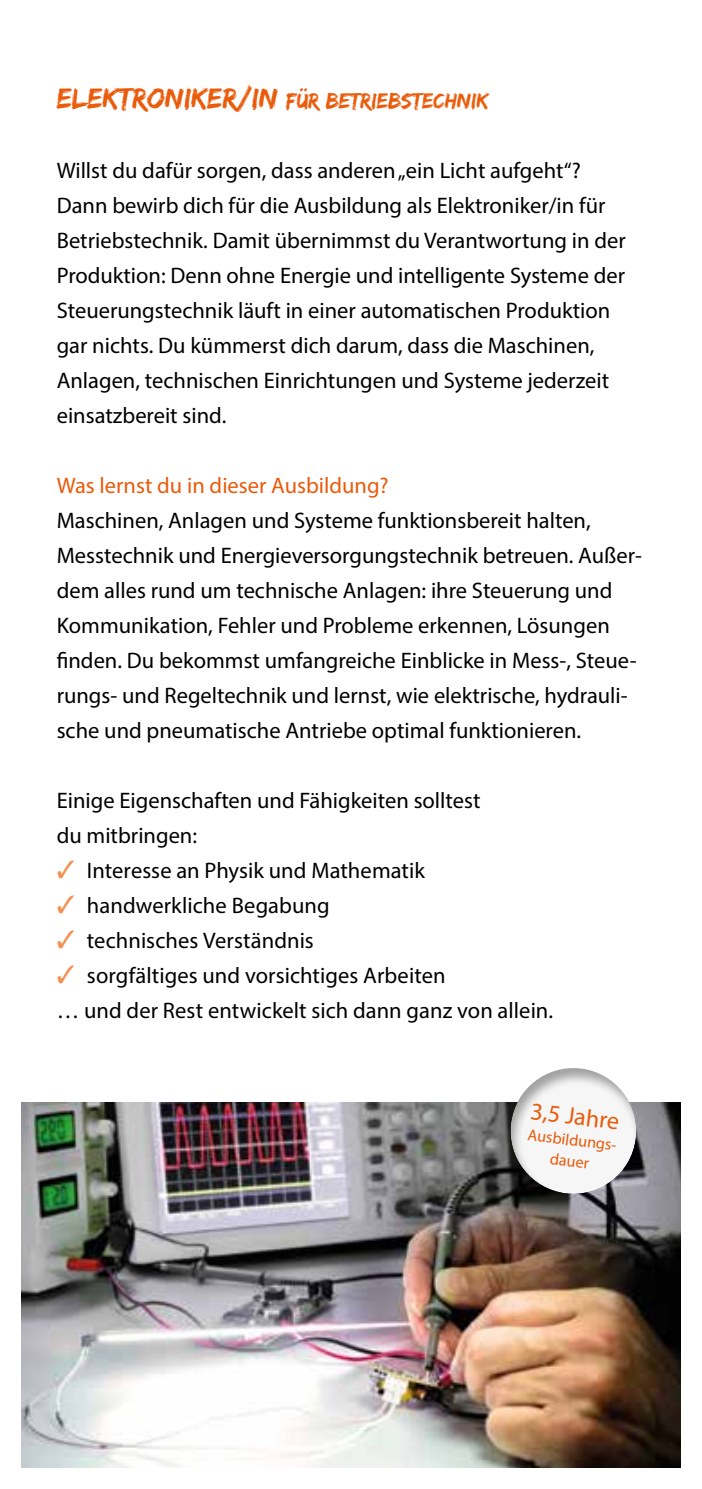
<style>
.page{position:relative;width:702px;height:1489px;background:#fff}
.page>*{position:absolute;margin:0;border:0;box-sizing:border-box;transform-origin:0 0}
.t1{font:24.25px "Myriad Pro";color:#ea5b0b}
.t2{font:22.5px/35px "Myriad Pro";color:#000}
.t3{font:22.5px "Edo SZ";color:#ea5b0b}
.t4{font:22.5px "Myriad Pro";color:#ea5b0b}
.t5{font:16.25px/21.2px "Myriad Pro";color:#ea5b0b;text-align:center}
.s1{font-size:30px}
.s2{color:#f39154}
</style>
<div class="page">
<img style="left:21px;top:1102px;width:659px;height:365px">
<svg style="left:499px;top:1068px;width:145px;height:133px"></svg>
<p class="t3" style="left:57px;top:87px;width:433px"><span class="s1">ELEKTRONIKER/IN</span> FÜR BETRIEBSTECHNIK</p>
<p class="t2" style="left:57px;top:152px;width:570px">Willst du dafür sorgen, dass anderen „ein Licht aufgeht“?<br>Dann bewirb dich für die Ausbildung als Elektroniker/in für Betriebstechnik. Damit übernimmst du Verantwortung in der Produktion: Denn ohne Energie und intelligente Systeme der Steuerungstechnik läuft in einer automatischen Produktion gar nichts. Du kümmerst dich darum, dass die Maschinen, Anlagen, technischen Einrichtungen und Systeme jederzeit einsatzbereit sind.</p>
<p class="t4" style="left:57px;top:471px;width:333px">Was lernst du in dieser Ausbildung?</p>
<p class="t2" style="left:57px;top:502px;width:586px">Maschinen, Anlagen und Systeme funktionsbereit halten, Messtechnik und Energieversorgungstechnik betreuen. Außer&shy;dem alles rund um technische Anlagen: ihre Steuerung und Kommunikation, Fehler und Probleme erkennen, Lösungen finden. Du bekommst umfangreiche Einblicke in Mess-, Steue&shy;rungs- und Regeltechnik und lernst, wie elektrische, hydrauli&shy;sche und pneumatische Antriebe optimal funktionieren.</p>
<p class="t2" style="left:57px;top:782px;width:425px">Einige Eigenschaften und Fähigkeiten solltest du mitbringen:</p>
<p class="t2" style="left:57px;top:852px;width:370px"><span class="s2">✓</span> Interesse an Physik und Mathematik</p>
<p class="t2" style="left:57px;top:887px;width:274px"><span class="s2">✓</span> handwerkliche Begabung</p>
<p class="t2" style="left:57px;top:922px;width:259px"><span class="s2">✓</span> technisches Verständnis</p>
<p class="t2" style="left:57px;top:957px;width:498px"><span class="s2">✓</span> sorgfältiges und vorsichtiges Arbeiten<br>… und der Rest entwickelt sich dann ganz von allein.</p>
<p class="t1" style="left:532px;top:1095px;width:91px;rotate:7deg">3,5 Jahre</p>
<p class="t5" style="left:529px;top:1123px;width:94px;rotate:7deg">Ausbildungs&shy;dauer</p>
</div>
